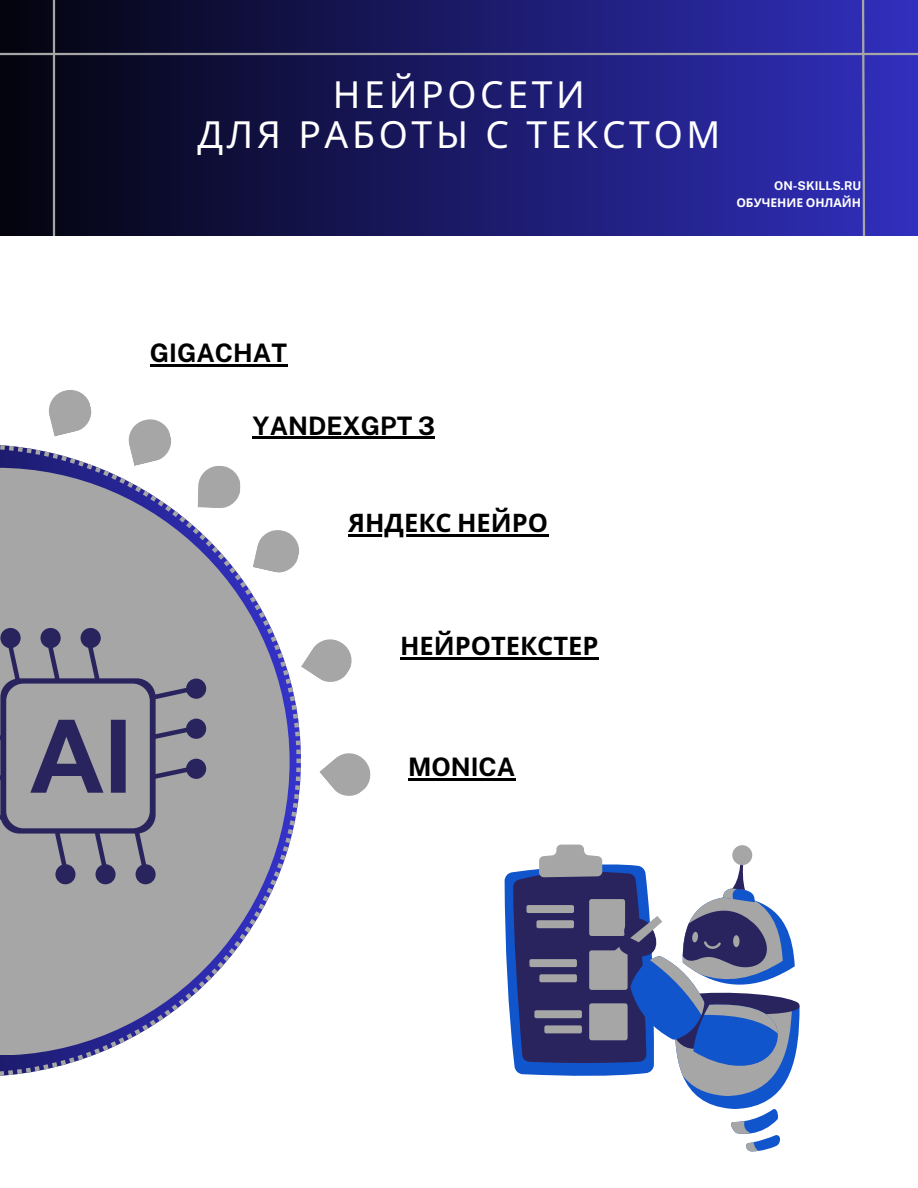
<style>
.page{position:relative;width:918px;height:1188px;background:#fff}
.page>*{position:absolute;margin:0;border:0;box-sizing:border-box;transform-origin:0 0}
.t1{font:37.35px/40.5px "Noto Sans";letter-spacing:.1em;color:#fff;text-align:center}
.t2{font:700 25.5px "Public Sans";color:#000}
.t3{font:700 25.5px "Noto Sans";color:#000}
.t4{font:700 12.15px "Noto Sans";color:#fff}
.t5{font:700 12.15px "Public Sans";color:#fff}
</style>
<div class="page">
<svg style="left:49px;top:390px;width:43px;height:47px"></svg>
<svg style="left:0;top:445px;width:301px;height:631px"></svg>
<svg style="left:0;top:468px;width:290px;height:587px;fill:#a6a6a6"></svg>
<div style="left:0;top:0;width:918px;height:236px;background:linear-gradient(to right,#04040d,#312fbe)"></div>
<hr style="left:53px;top:0;width:2px;height:236px;background:#a6a6a6">
<svg style="left:861px;top:0;width:5px;height:236px"></svg>
<hr style="left:0;top:53px;width:918px;height:2px;background:#a6a6a6">
<svg style="left:124px;top:419px;width:52px;height:47px"></svg>
<svg style="left:198px;top:465px;width:43px;height:44px"></svg>
<svg style="left:253px;top:526px;width:48px;height:51px"></svg>
<svg style="left:301px;top:639px;width:51px;height:43px"></svg>
<svg style="left:319px;top:753px;width:52px;height:43px"></svg>
<svg style="left:0;top:628px;width:206px;height:256px;background:#908f99"></svg>
<svg style="left:30px;top:720px;width:96px;height:73px;background:#686682"></svg>
<svg style="left:505px;top:845px;width:295px;height:306px"></svg>
<hr style="left:150px;top:364px;width:137px;height:2px;background:#000">
<hr style="left:253px;top:437px;width:182px;height:2px;background:#000">
<hr style="left:348px;top:534px;width:200px;height:3px;background:#000">
<hr style="left:400px;top:657px;width:199px;height:2px;background:#000">
<hr style="left:408px;top:779px;width:107px;height:2px;background:#000">
<h1 class="t1" style="left:198px;top:73px;width:524px">НЕЙРОСЕТИ<br>ДЛЯ РАБОТЫ С ТЕКСТОМ</h1>
<p class="t5" style="left:774px;top:179px;width:88px">ON-SKILLS.RU</p>
<p class="t4" style="left:736px;top:194px;width:126px">ОБУЧЕНИЕ ОНЛАЙН</p>
<p class="t2" style="left:150px;top:338px;width:139px">GIGACHAT</p>
<h2 class="t2" style="left:253px;top:410px;width:184px">YANDEXGPT 3</h2>
<p class="t3" style="left:348px;top:505px;width:202px">ЯНДЕКС НЕЙРО</p>
<h2 class="t3" style="left:400px;top:628px;width:200px">НЕЙРОТЕКСТЕР</h2>
<p class="t2" style="left:408px;top:752px;width:109px">MONICA</p>
</div>
